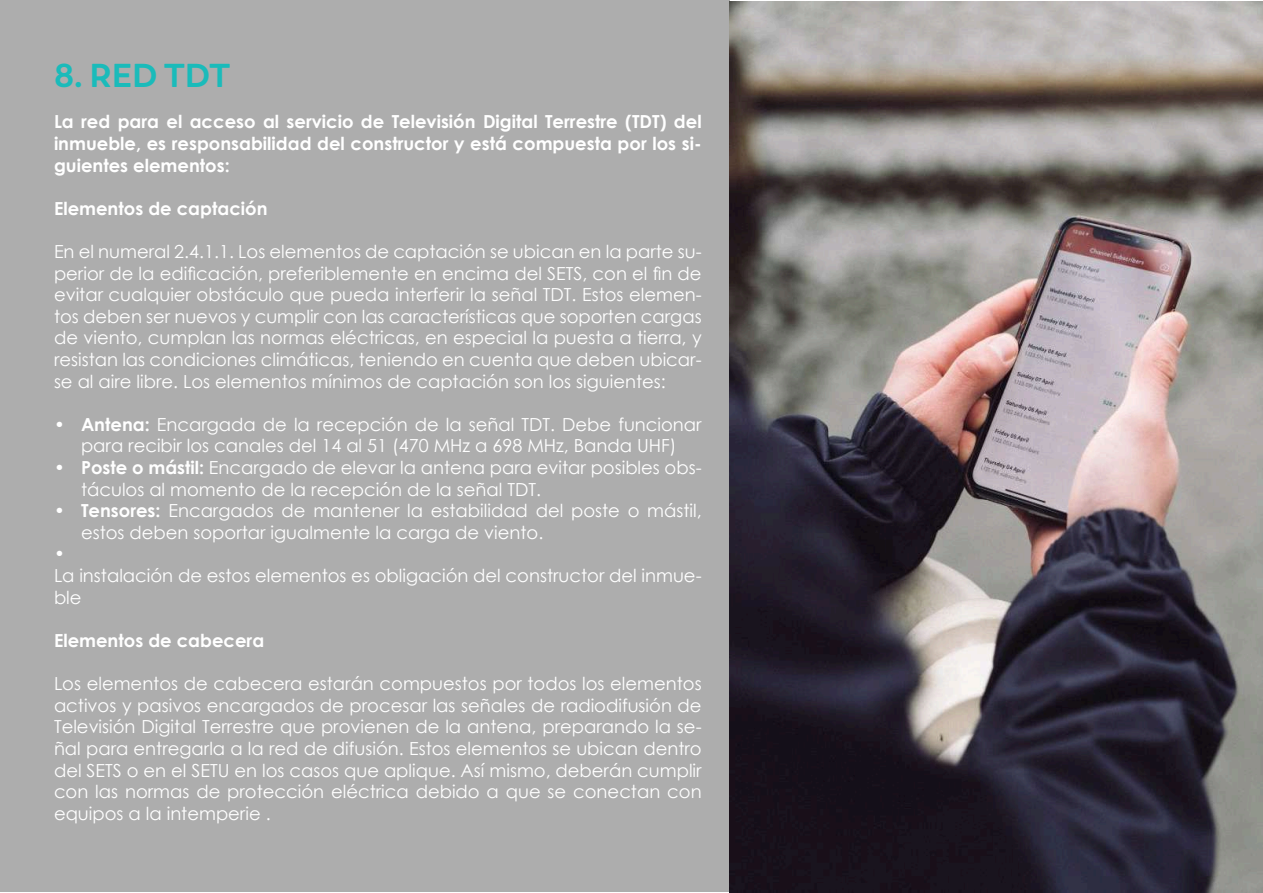
<style>
.page{position:relative;width:1263px;height:893px;background:#fff}
.page>*{position:absolute;margin:0;border:0;box-sizing:border-box;transform-origin:0 0}
.t1{font:700 33px "Boston";color:#1abbba}
.t2{font:18px/21.6px "Century Gothic";color:#fff;text-align:justify}
.t3{font:700 18px/21.6px "Century Gothic";color:#fff;text-align:justify}
.s1{font-weight:700}
</style>
<div class="page">
<div style="left:0;top:0;width:730px;height:891px;background:#adadad"></div>
<img style="left:730px;top:1px;width:533px;height:891px">
<h1 class="t1" style="left:54px;top:55px;width:178px">8. RED TDT</h1>
<p class="t3" style="left:54px;top:110px;width:649px">La red para el acceso al servicio de Televisión Digital Terrestre (TDT) del inmueble, es responsabilidad del constructor y está compuesta por los si&shy;guientes elementos:</p>
<p class="t3" style="left:54px;top:197px;width:215px">Elementos de captación</p>
<p class="t2" style="left:54px;top:240px;width:649px">En el numeral 2.4.1.1. Los elementos de captación se ubican en la parte su&shy;perior de la edificación, preferiblemente en encima del SETS, con el fin de evitar cualquier obstáculo que pueda interferir la señal TDT. Estos elemen&shy;tos deben ser nuevos y cumplir con las características que soporten cargas de viento, cumplan las normas eléctricas, en especial la puesta a tierra, y resistan las condiciones climáticas, teniendo en cuenta que deben ubicar&shy;se al aire libre. Los elementos mínimos de captación son los siguientes:</p>
<p class="t2" style="left:54px;top:413px;width:649px;text-align:center"><span class="s1">• Antena:</span> Encargada de la recepción de la señal TDT. Debe funcionar para recibir los canales del 14 al 51 (470 MHz a 698 MHz, Banda UHF)</p>
<p class="t2" style="left:81px;top:456px;width:622px;text-indent:-27px"><span class="s1">• Poste o mástil:</span> Encargado de elevar la antena para evitar posibles obs&shy;táculos al momento de la recepción de la señal TDT.</p>
<p class="t2" style="left:54px;top:500px;width:649px"><span class="s1">• Tensores:</span> Encargados de mantener la estabilidad del poste o mástil,</p>
<p class="t2" style="left:81px;top:521px;width:464px">estos deben soportar igualmente la carga de viento.</p>
<p class="t2" style="left:54px;top:543px;width:12px">•</p>
<p class="t2" style="left:54px;top:564px;width:649px">La instalación de estos elementos es obligación del constructor del inmue-</p>
<p class="t2" style="left:54px;top:586px;width:29px">ble</p>
<p class="t3" style="left:54px;top:629px;width:212px">Elementos de cabecera</p>
<p class="t2" style="left:54px;top:672px;width:649px">Los elementos de cabecera estarán compuestos por todos los elementos activos y pasivos encargados de procesar las señales de radiodifusión de Televisión Digital Terrestre que provienen de la antena, preparando la se&shy;ñal para entregarla a la red de difusión. Estos elementos se ubican dentro del SETS o en el SETU en los casos que aplique. Así mismo, deberán cumplir con las normas de protección eléctrica debido a que se conectan con equipos a la intemperie .</p>
</div>
